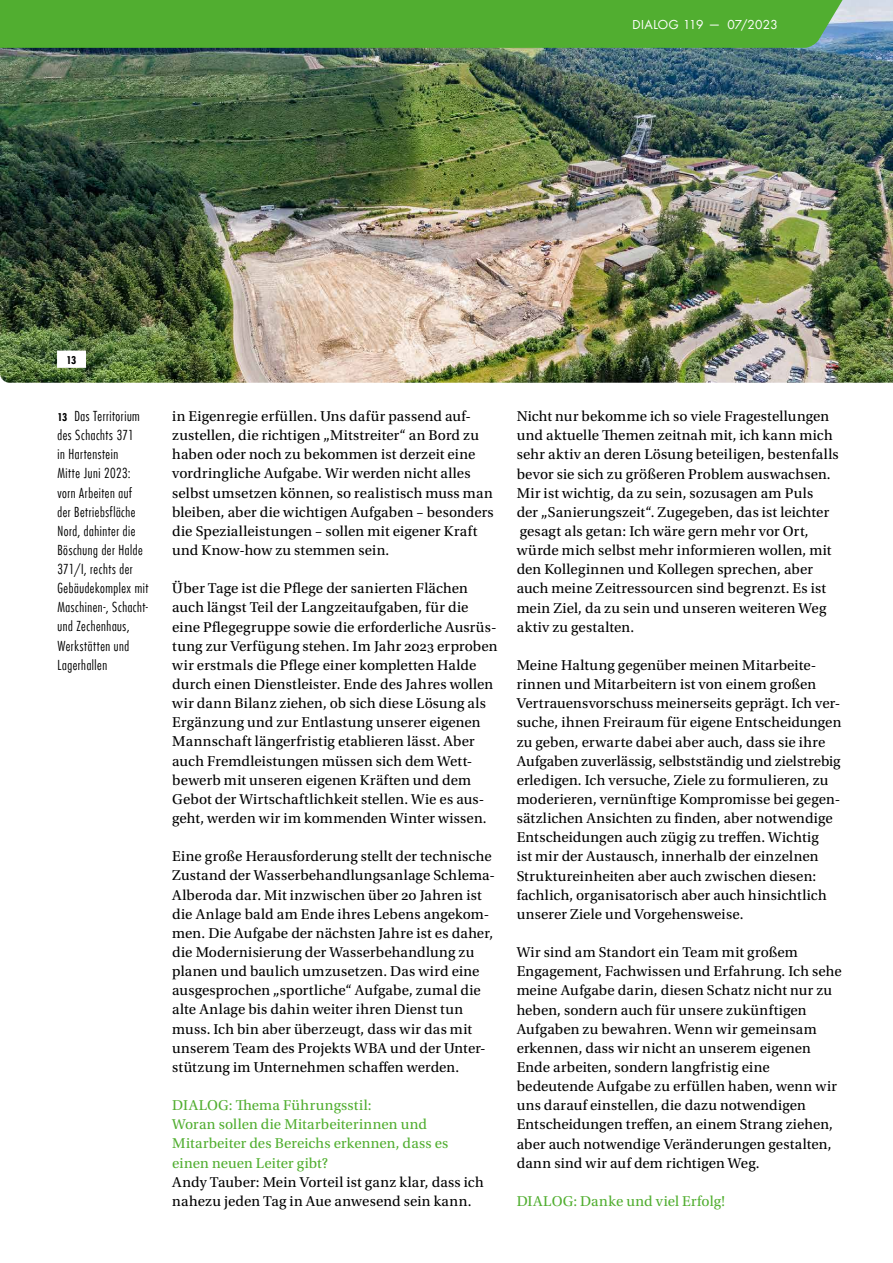
<style>
.page{position:relative;width:893px;height:1263px;background:#fff}
.page>*{position:absolute;margin:0;border:0;box-sizing:border-box;transform-origin:0 0}
.t1{font:15px/19.2px "Utopia Std";letter-spacing:.01em;color:#000}
.t2{font:15px/19.2px "Utopia Std";letter-spacing:.01em;color:#51ae30}
.t3{font:300 condensed 13.5px/19.2px "Futura Com";letter-spacing:.04em;color:#000}
.t4{font:12px "Futura Com";letter-spacing:.02em;color:#fff}
.t5{font:700 condensed 10.5px "Futura Com";color:#000}
.s1{font-weight:700;font-size:10.5px}
</style>
<div class="page">
<img style="left:0;top:0;width:893px;height:383px">
<svg style="left:0;top:0;width:890px;height:48px;background:#55ae3a"></svg>
<div style="left:57px;top:351px;width:29px;height:17px;background:#fff"></div>
<p class="t4" style="left:632px;top:16px;width:147px">DIALOG 119 — 07/2023</p>
<p class="t5" style="left:67px;top:353px;width:11px">13</p>
<p class="t3" style="left:57px;top:406px;width:92px"><span class="s1">13</span> Das Territorium des Schachts 371<br>in Hartenstein<br>Mitte Juni 2023: vorn Arbeiten auf der Betriebsfläche<br>Nord, dahinter die<br>Böschung der Halde<br>371/I, rechts der<br>Gebäudekomplex mit<br>Maschinen-, Schacht&shy;und Zechenhaus,<br>Werkstätten und<br>Lagerhallen</p>
<p class="t1" style="left:172px;top:407px;width:323px">in Eigenregie erfüllen. Uns dafür passend auf&shy;zustellen, die richtigen „Mitstreiter“ an Bord zu haben oder noch zu bekommen ist derzeit eine vordringliche Aufgabe. Wir werden nicht alles selbst umsetzen können, so realistisch muss man bleiben, aber die wichtigen Aufgaben – besonders die Spezialleistungen – sollen mit eigener Kraft und Know-how zu stemmen sein.</p>
<p class="t1" style="left:172px;top:579px;width:327px">Über Tage ist die Pflege der sanierten Flächen auch längst Teil der Langzeitaufgaben, für die eine Pflegegruppe sowie die erforderliche Ausrüs&shy;tung zur Verfügung stehen. Im Jahr 2023 erproben wir erstmals die Pflege einer kompletten Halde durch einen Dienstleister. Ende des Jahres wollen wir dann Bilanz ziehen, ob sich diese Lösung als Ergänzung und zur Entlastung unserer eigenen Mannschaft längerfristig etablieren lässt. Aber auch Fremdleistungen müssen sich dem Wett&shy;bewerb mit unseren eigenen Kräften und dem Gebot der Wirtschaftlichkeit stellen. Wie es aus&shy;geht, werden wir im kommenden Winter wissen.</p>
<p class="t1" style="left:172px;top:847px;width:324px">Eine große Herausforderung stellt der technische Zustand der Wasserbehandlungsanlage Schlema-Alberoda dar. Mit inzwischen über 20 Jahren ist die Anlage bald am Ende ihres Lebens angekom&shy;men. Die Aufgabe der nächsten Jahre ist es daher, die Modernisierung der Wasserbehandlung zu planen und baulich umzusetzen. Das wird eine ausgesprochen „sportliche“ Aufgabe, zumal die alte Anlage bis dahin weiter ihren Dienst tun muss. Ich bin aber überzeugt, dass wir das mit unserem Team des Projekts WBA und der Unter&shy;stützung im Unternehmen schaffen werden.</p>
<p class="t2" style="left:172px;top:1096px;width:278px">DIALOG: Thema Führungsstil:<br>Woran sollen die Mitarbeiterinnen und Mitarbeiter des Bereichs erkennen, dass es einen neuen Leiter gibt?</p>
<p class="t1" style="left:172px;top:1172px;width:313px">Andy Tauber: Mein Vorteil ist ganz klar, dass ich nahezu jeden Tag in Aue anwesend sein kann.</p>
<p class="t1" style="left:517px;top:407px;width:324px">Nicht nur bekomme ich so viele Fragestellungen und aktuelle Themen zeitnah mit, ich kann mich sehr aktiv an deren Lösung beteiligen, bestenfalls bevor sie sich zu größeren Problem auswachsen.<br>Mir ist wichtig, da zu sein, sozusagen am Puls<br>der „Sanierungszeit“. Zugegeben, das ist leichter gesagt als getan: Ich wäre gern mehr vor Ort, würde mich selbst mehr informieren wollen, mit den Kolleginnen und Kollegen sprechen, aber auch meine Zeitressourcen sind begrenzt. Es ist mein Ziel, da zu sein und unseren weiteren Weg aktiv zu gestalten.</p>
<p class="t1" style="left:517px;top:656px;width:326px">Meine Haltung gegenüber meinen Mitarbeite&shy;rinnen und Mitarbeitern ist von einem großen Vertrauensvorschuss meinerseits geprägt. Ich ver&shy;suche, ihnen Freiraum für eigene Entscheidungen zu geben, erwarte dabei aber auch, dass sie ihre Aufgaben zuverlässig, selbstständig und zielstrebig erledigen. Ich versuche, Ziele zu formulieren, zu moderieren, vernünftige Kompromisse bei gegen&shy;sätzlichen Ansichten zu finden, aber notwendige Entscheidungen auch zügig zu treffen. Wichtig<br>ist mir der Austausch, innerhalb der einzelnen Struktureinheiten aber auch zwischen diesen: fachlich, organisatorisch aber auch hinsichtlich unserer Ziele und Vorgehensweise.</p>
<p class="t1" style="left:517px;top:943px;width:327px">Wir sind am Standort ein Team mit großem Engagement, Fachwissen und Erfahrung. Ich sehe meine Aufgabe darin, diesen Schatz nicht nur zu heben, sondern auch für unsere zukünftigen Aufgaben zu bewahren. Wenn wir gemeinsam erkennen, dass wir nicht an unserem eigenen Ende arbeiten, sondern langfristig eine bedeutende Aufgabe zu erfüllen haben, wenn wir uns darauf einstellen, die dazu notwendigen Entscheidungen treffen, an einem Strang ziehen, aber auch notwendige Veränderungen gestalten, dann sind wir auf dem richtigen Weg.</p>
<p class="t2" style="left:517px;top:1192px;width:210px">DIALOG: Danke und viel Erfolg!</p>
</div>
